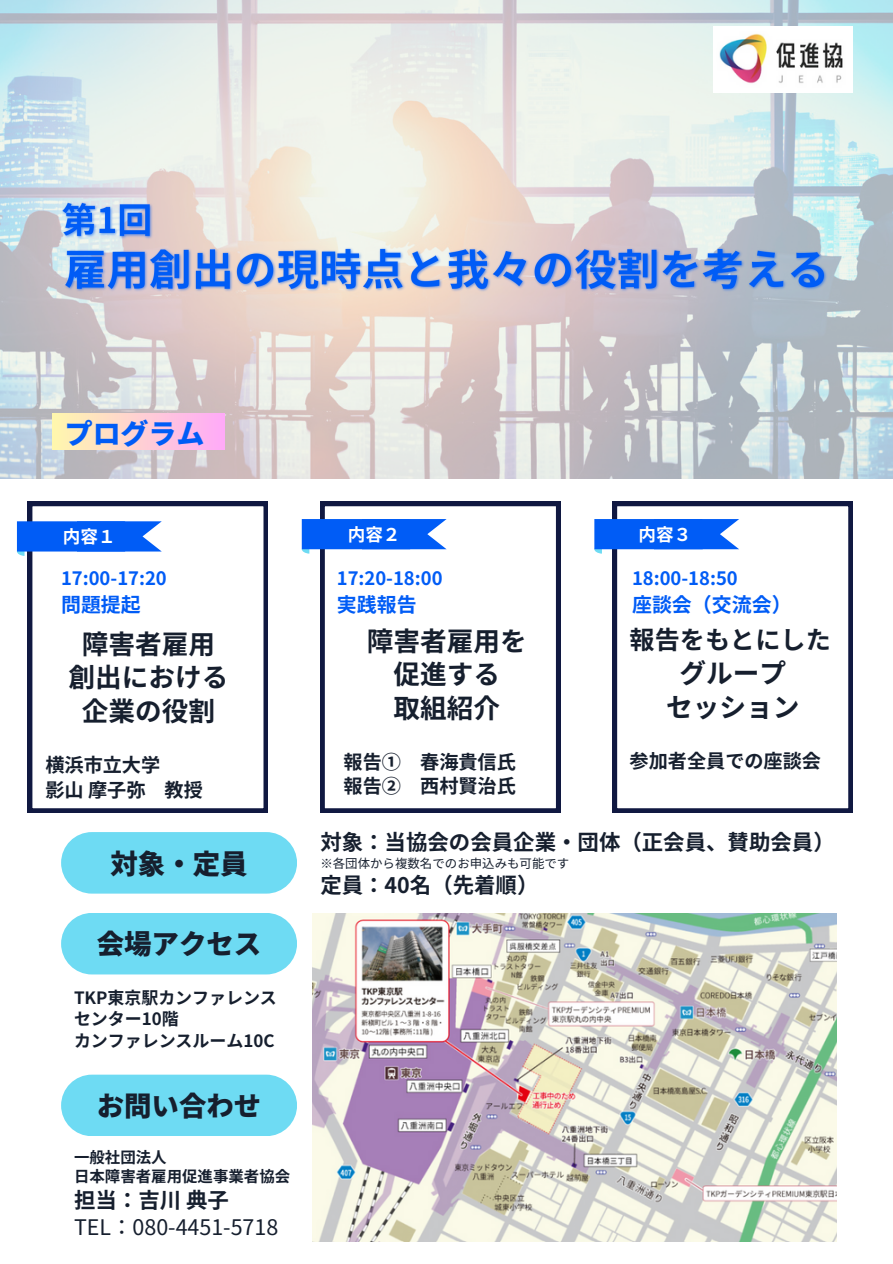
<style>
.page{position:relative;width:893px;height:1264px;background:#fff}
.page>*{position:absolute;margin:0;border:0;box-sizing:border-box;transform-origin:0 0}
.t1{font:900 27.9px "Noto Sans JP";color:#005cf6}
.t2{font:900 27.45px "Noto Sans JP";color:#161f2e}
.t3{font:700 26.7px "Noto Sans JP";color:#161f2e}
.t4{font:700 25.2px "Noto Sans JP";color:#161f2e}
.t5{font:700 21.45px "Noto Sans JP";color:#161f2e}
.t6{font:21.45px "Noto Sans JP";color:#161f2e}
.t7{font:700 19.95px "Noto Sans JP";color:#005cf6}
.t8{font:700 19.2px "Noto Sans JP";color:#161f2e}
.t9{font:700 18.45px "Noto Sans JP";color:#005cf6}
.t10{font:700 17.55px "Noto Sans JP";color:#fff}
.t11{font:700 16.95px "Noto Sans JP";color:#161f2e}
.t12{font:700 15.45px "Noto Sans JP";color:#161f2e}
.t13{font:12.45px "Noto Sans JP";color:#161f2e}
.s1{font-weight:700}
</style>
<div class="page">
<img style="left:0;top:0;width:892px;height:478px">
<div style="left:61px;top:1074px;width:236px;height:62px;background:#6edbf3;border-radius:31px"></div>
<img style="left:713px;top:27px;width:139px;height:65px">
<svg style="left:28px;top:502px;width:240px;height:310px"></svg>
<svg style="left:17px;top:521px;width:145px;height:35px"></svg>
<svg style="left:320px;top:502px;width:240px;height:310px"></svg>
<svg style="left:302px;top:519px;width:144px;height:34px;background:#2875f6"></svg>
<svg style="left:612px;top:502px;width:240px;height:310px"></svg>
<svg style="left:594px;top:519px;width:145px;height:34px;background:#2976f6"></svg>
<div style="left:61px;top:912px;width:236px;height:62px;background:#6edbf3;border-radius:31px"></div>
<img style="left:312px;top:913px;width:524px;height:328px">
<div style="left:52px;top:413px;width:172px;height:36px;background:linear-gradient(to right,#fff7ad,#ffabf7)"></div>
<img style="left:58px;top:192px;width:773px;height:108px">
<div style="left:61px;top:832px;width:236px;height:61px;background:#6edbf3;border-radius:31px"></div>
<p class="t1" style="left:65px;top:411px;width:141px">プログラム</p>
<p class="t10" style="left:63px;top:522px;width:54px">内容１</p>
<p class="t10" style="left:348px;top:520px;width:54px">内容２</p>
<p class="t10" style="left:638px;top:520px;width:54px">内容３</p>
<p class="t9" style="left:61px;top:563px;width:107px">17:00-17:20</p>
<p class="t7" style="left:61px;top:589px;width:81px">問題提起</p>
<p class="t9" style="left:337px;top:563px;width:107px">17:20-18:00</p>
<p class="t7" style="left:337px;top:589px;width:81px">実践報告</p>
<p class="t9" style="left:632px;top:563px;width:107px">18:00-18:50</p>
<p class="t7" style="left:632px;top:589px;width:161px">座談会（交流会）</p>
<p class="t3" style="left:82px;top:622px;width:131px">障害者雇用</p>
<p class="t3" style="left:68px;top:656px;width:161px">創出における</p>
<p class="t3" style="left:82px;top:690px;width:135px">企業の役割</p>
<p class="t8" style="left:45px;top:749px;width:116px">横浜市立大学</p>
<p class="t8" style="left:45px;top:774px;width:159px">影山摩子弥 教授</p>
<p class="t2" style="left:110px;top:841px;width:139px">対象・定員</p>
<p class="t2" style="left:97px;top:922px;width:166px">会場アクセス</p>
<p class="t11" style="left:74px;top:984px;width:204px">TKP東京駅カンファレンス</p>
<p class="t11" style="left:74px;top:1005px;width:106px">センター10階</p>
<p class="t11" style="left:74px;top:1027px;width:202px">カンファレンスルーム10C</p>
<p class="t2" style="left:97px;top:1084px;width:166px">お問い合わせ</p>
<p class="t12" style="left:74px;top:1145px;width:93px">一般社団法人</p>
<p class="t12" style="left:74px;top:1164px;width:218px">日本障害者雇用促進事業者協会</p>
<p class="t5" style="left:74px;top:1183px;width:155px">担当：吉川典子</p>
<p class="t6" style="left:74px;top:1210px;width:206px">TEL：080-4451-5718</p>
<p class="t3" style="left:366px;top:619px;width:161px">障害者雇用を</p>
<p class="t3" style="left:393px;top:653px;width:108px">促進する</p>
<p class="t3" style="left:393px;top:687px;width:108px">取組紹介</p>
<p class="t8" style="left:343px;top:746px;width:172px">報告① 春海貴信氏</p>
<p class="t8" style="left:343px;top:771px;width:172px">報告② 西村賢治氏</p>
<p class="t4" style="left:629px;top:620px;width:203px">報告をもとにした</p>
<p class="t3" style="left:679px;top:652px;width:108px">グループ</p>
<p class="t3" style="left:666px;top:686px;width:135px">セッション</p>
<p class="t8" style="left:629px;top:745px;width:193px">参加者全員での座談会</p>
<p class="t5" style="left:320px;top:825px;width:516px">対象：当協会の会員企業・団体（正会員、賛助会員）</p>
<p class="t13" style="left:320px;top:853px;width:250px"><span class="s1">※</span>各団体から複数名でのお申込みも可能です</p>
<p class="t5" style="left:320px;top:868px;width:220px">定員：40名（先着順）</p>
</div>
